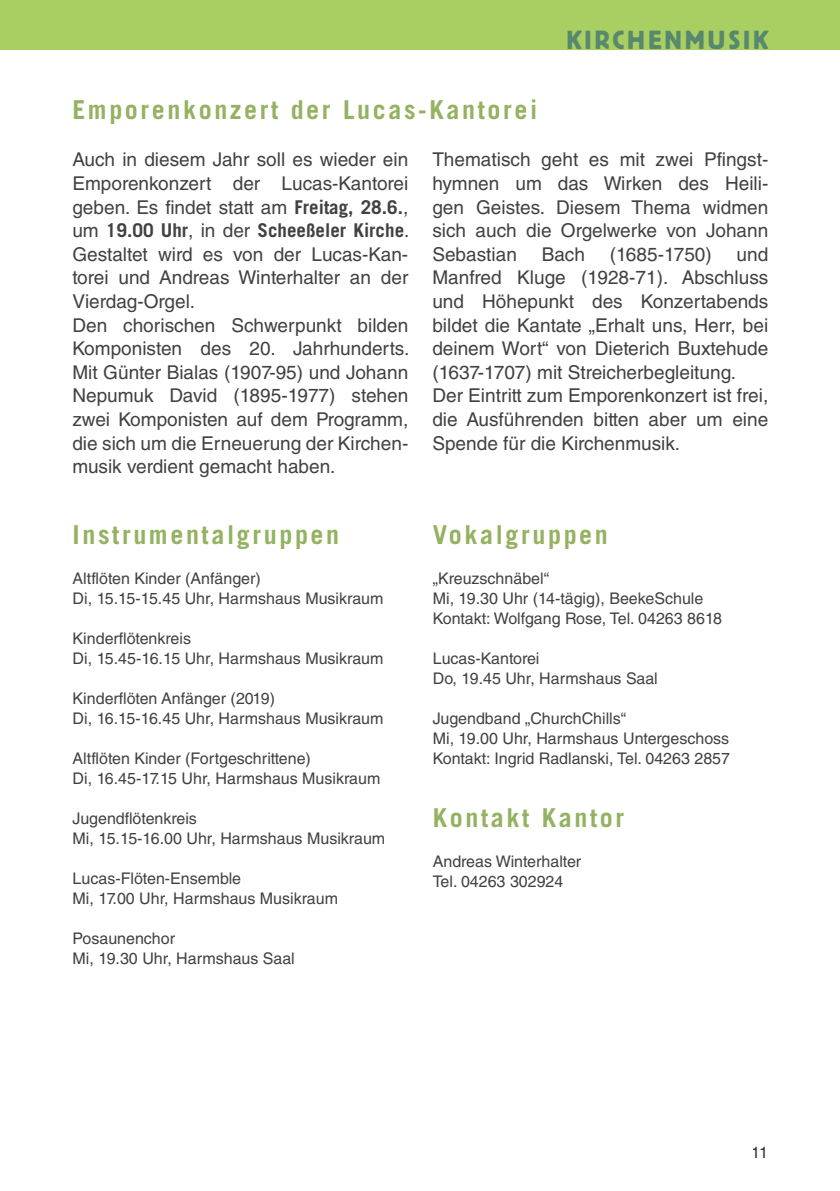
<style>
.page{position:relative;width:840px;height:1191px;background:#fff}
.page>*{position:absolute;margin:0;border:0;box-sizing:border-box;transform-origin:0 0}
.t1{font:700 26px "Trade Gothic LT Pro";letter-spacing:.1em;color:#94b261}
.t2{font:26px "Block Pro";letter-spacing:.13em;color:#58886d}
.t3{font:19px/23.6px "Helvetica LT Std";color:#414142;text-align:justify}
.t4{font:700 19px "Trade Gothic LT Pro";color:#414142}
.t5{font:16px/20px "Helvetica LT Std";color:#414142}
.t6{font:16px "Helvetica LT Std";color:#000}
.s1{font-family:"Trade Gothic LT Pro";font-weight:700}
.s2{font-family:"Helvetica LT Std";font-weight:400}
</style>
<div class="page">
<div style="left:0;top:0;width:839px;height:49px;background:#a9cf62"></div>
<h1 class="t2" style="left:566px;top:23px;width:202px">KIRCHENMUSIK</h1>
<h1 class="t1" style="left:72px;top:94px;width:466px">Emporenkonzert der Lucas-Kantorei</h1>
<p class="t3" style="left:72px;top:148px;width:337px">Auch in diesem Jahr soll es wieder ein Emporenkonzert der Lucas-Kantorei geben. Es findet statt am <span class="s1">Freitag, 28.6.</span>,</p>
<p class="t4" style="left:72px;top:219px;width:338px"><span class="s2">um</span> 19.00 Uhr<span class="s2">, in der</span> Scheeßeler Kirche<span class="s2">.</span></p>
<p class="t3" style="left:72px;top:242px;width:338px;text-align:left">Gestaltet wird es von der Lucas-Kan&shy;torei und Andreas Winterhalter an der Vierdag-Orgel.<br>Den chorischen Schwerpunkt bilden Komponisten des 20. Jahrhunderts.<br>Mit Günter Bialas (1907-95) und Johann Nepumuk David (1895-1977) stehen zwei Komponisten auf dem Programm, die sich um die Erneuerung der Kirchen&shy;musik verdient gemacht haben.</p>
<p class="t3" style="left:432px;top:148px;width:337px">Thematisch geht es mit zwei Pfingst&shy;hymnen um das Wirken des Heili&shy;gen Geistes. Diesem Thema widmen sich auch die Orgelwerke von Johann Sebastian</p>
<p class="t3" style="left:541px;top:242px;width:45px">Bach</p>
<p class="t3" style="left:609px;top:242px;width:103px">(1685-1750)</p>
<p class="t3" style="left:432px;top:242px;width:337px;text-align:left;text-indent:304px">und Manfred Kluge (1928-71). Abschluss und Höhepunkt des Konzertabends bildet die Kantate „Erhalt uns, Herr, bei deinem Wort“ von Dieterich Buxtehude (1637-1707) mit Streicherbegleitung.<br>Der Eintritt zum Emporenkonzert ist frei, die Ausführenden bitten aber um eine Spende für die Kirchenmusik.</p>
<h1 class="t1" style="left:73px;top:519px;width:268px">Instrumentalgruppen</h1>
<p class="t5" style="left:73px;top:568px;width:312px">Altflöten Kinder (Anfänger)<br>Di, 15.15-15.45 Uhr, Harmshaus Musikraum</p>
<p class="t5" style="left:73px;top:628px;width:312px">Kinderflötenkreis<br>Di, 15.45-16.15 Uhr, Harmshaus Musikraum</p>
<p class="t5" style="left:73px;top:688px;width:312px">Kinderflöten Anfänger (2019)<br>Di, 16.15-16.45 Uhr, Harmshaus Musikraum</p>
<p class="t5" style="left:73px;top:748px;width:309px">Altflöten Kinder (Fortgeschrittene)<br>Di, 16.45-17.15 Uhr, Harmshaus Musikraum</p>
<p class="t5" style="left:73px;top:808px;width:314px">Jugendflötenkreis<br>Mi, 15.15-16.00 Uhr, Harmshaus Musikraum</p>
<p class="t5" style="left:73px;top:868px;width:267px">Lucas-Flöten-Ensemble<br>Mi, 17.00 Uhr, Harmshaus Musikraum</p>
<p class="t5" style="left:73px;top:928px;width:223px">Posaunenchor<br>Mi, 19.30 Uhr, Harmshaus Saal</p>
<h1 class="t1" style="left:432px;top:519px;width:176px">Vokalgruppen</h1>
<p class="t5" style="left:432px;top:568px;width:291px">„Kreuzschnäbel“<br>Mi, 19.30 Uhr (14-tägig), BeekeSchule<br>Kontakt: Wolfgang Rose, Tel. 04263 8618</p>
<p class="t5" style="left:432px;top:648px;width:226px">Lucas-Kantorei<br>Do, 19.45 Uhr, Harmshaus Saal</p>
<p class="t5" style="left:432px;top:708px;width:299px">Jugendband „ChurchChills“<br>Mi, 19.00 Uhr, Harmshaus Untergeschoss<br>Kontakt: Ingrid Radlanski, Tel. 04263 2857</p>
<h1 class="t1" style="left:432px;top:802px;width:193px">Kontakt Kantor</h1>
<p class="t5" style="left:432px;top:851px;width:150px">Andreas Winterhalter<br>Tel. 04263 302924</p>
<p class="t6" style="left:751px;top:1143px;width:17px">11</p>
</div>
